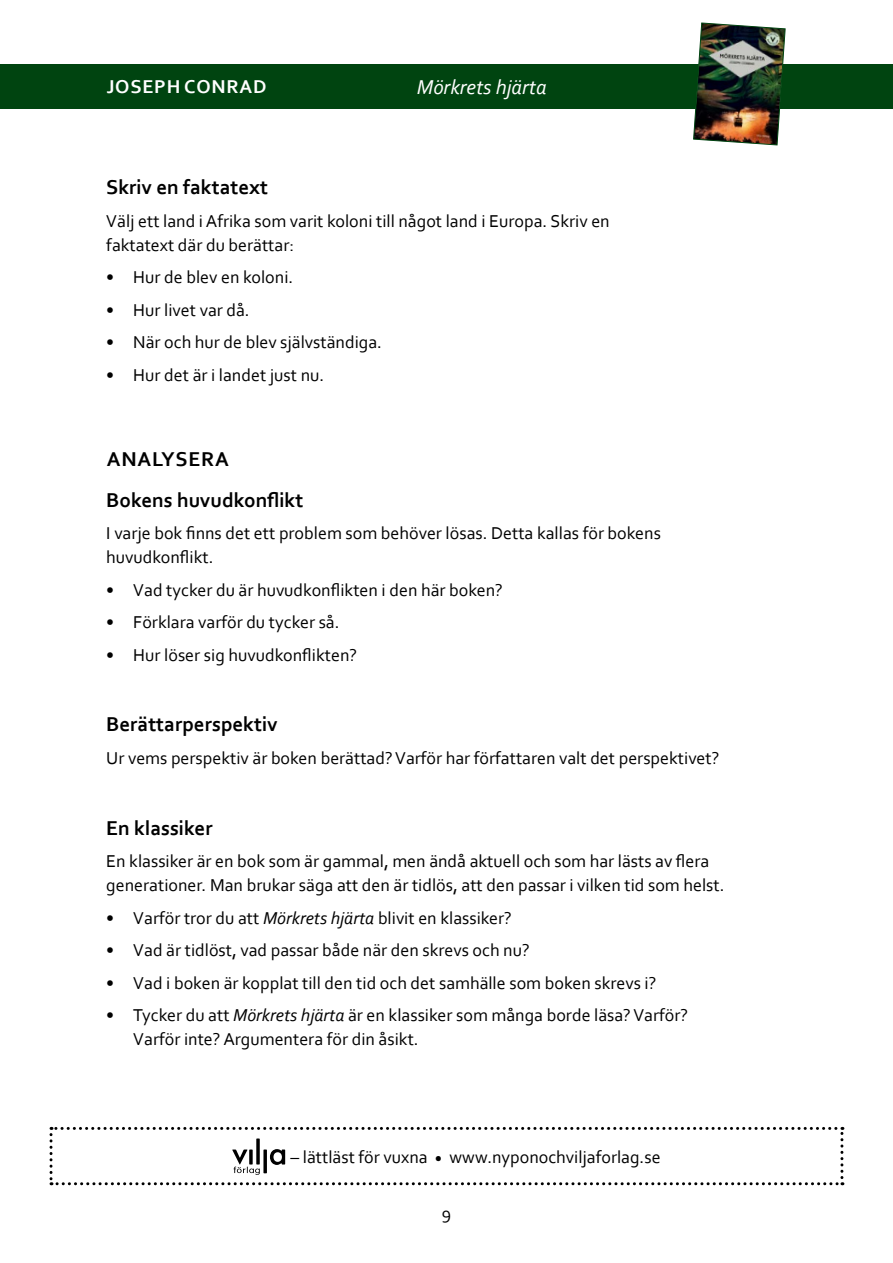
<style>
.page{position:relative;width:893px;height:1263px;background:#fff}
.page>*{position:absolute;margin:0;border:0;box-sizing:border-box;transform-origin:0 0}
.t1{font:700 21px/41px "Corbel";color:#000}
.t2{font:italic 21px "Corbel";color:#fff}
.t3{font:700 19.5px "Corbel";letter-spacing:.04em;color:#fff}
.t4{font:18px/24px "Corbel";color:#000}
.s1{font-style:italic}
</style>
<div class="page">
<div style="left:0;top:64px;width:893px;height:44px;background:#004410"></div>
<img style="left:693px;top:23px;width:92px;height:122px">
<svg style="left:50px;top:1127px;width:793px;height:58px"></svg>
<p class="t3" style="left:107px;top:75px;width:161px">JOSEPH CONRAD</p>
<p class="t2" style="left:417px;top:74px;width:131px">Mörkrets hjärta</p>
<p class="t1" style="left:106px;top:166px;width:163px">Skriv en faktatext</p>
<p class="t4" style="left:106px;top:208px;width:505px">Välj ett land i Afrika som varit koloni till något land i Europa. Skriv en faktatext där du berättar:</p>
<p class="t4" style="left:106px;top:265px;width:189px">• Hur de blev en koloni.</p>
<p class="t4" style="left:106px;top:297px;width:145px">• Hur livet var då.</p>
<p class="t4" style="left:106px;top:330px;width:277px">• När och hur de blev självständiga.</p>
<p class="t4" style="left:106px;top:362px;width:219px">• Hur det är i landet just nu.</p>
<p class="t1" style="left:106px;top:437px;width:199px">ANALYSERA<br>Bokens huvudkonflikt</p>
<p class="t4" style="left:106px;top:521px;width:556px">I varje bok finns det ett problem som behöver lösas. Detta kallas för bokens huvudkonflikt.</p>
<p class="t4" style="left:106px;top:577px;width:398px">• Vad tycker du är huvudkonflikten i den här boken?</p>
<p class="t4" style="left:106px;top:610px;width:235px">• Förklara varför du tycker så.</p>
<p class="t4" style="left:106px;top:642px;width:252px">• Hur löser sig huvudkonflikten?</p>
<p class="t1" style="left:106px;top:703px;width:173px">Berättarperspektiv</p>
<p class="t4" style="left:106px;top:745px;width:615px">Ur vems perspektiv är boken berättad? Varför har författaren valt det perspektivet?</p>
<p class="t1" style="left:106px;top:807px;width:108px">En klassiker</p>
<p class="t4" style="left:106px;top:849px;width:620px">En klassiker är en bok som är gammal, men ändå aktuell och som har lästs av flera generationer. Man brukar säga att den är tidlös, att den passar i vilken tid som helst.</p>
<p class="t4" style="left:106px;top:905px;width:407px">• Varför tror du att <span class="s1">Mörkrets hjärta</span> blivit en klassiker?</p>
<p class="t4" style="left:106px;top:938px;width:425px">• Vad är tidlöst, vad passar både när den skrevs och nu?</p>
<p class="t4" style="left:106px;top:970px;width:552px">• Vad i boken är kopplat till den tid och det samhälle som boken skrevs i?</p>
<p class="t4" style="left:133px;top:1003px;width:556px;text-indent:-27px">• Tycker du att <span class="s1">Mörkrets hjärta</span> är en klassiker som många borde läsa? Varför?<br>Varför inte? Argumentera för din åsikt.</p>
<p class="t4" style="left:291px;top:1144px;width:372px">– lättläst för vuxna <sub>•</sub> www.nyponochviljaforlag.se</p>
<p class="t4" style="left:442px;top:1200px;width:11px">9</p>
</div>
